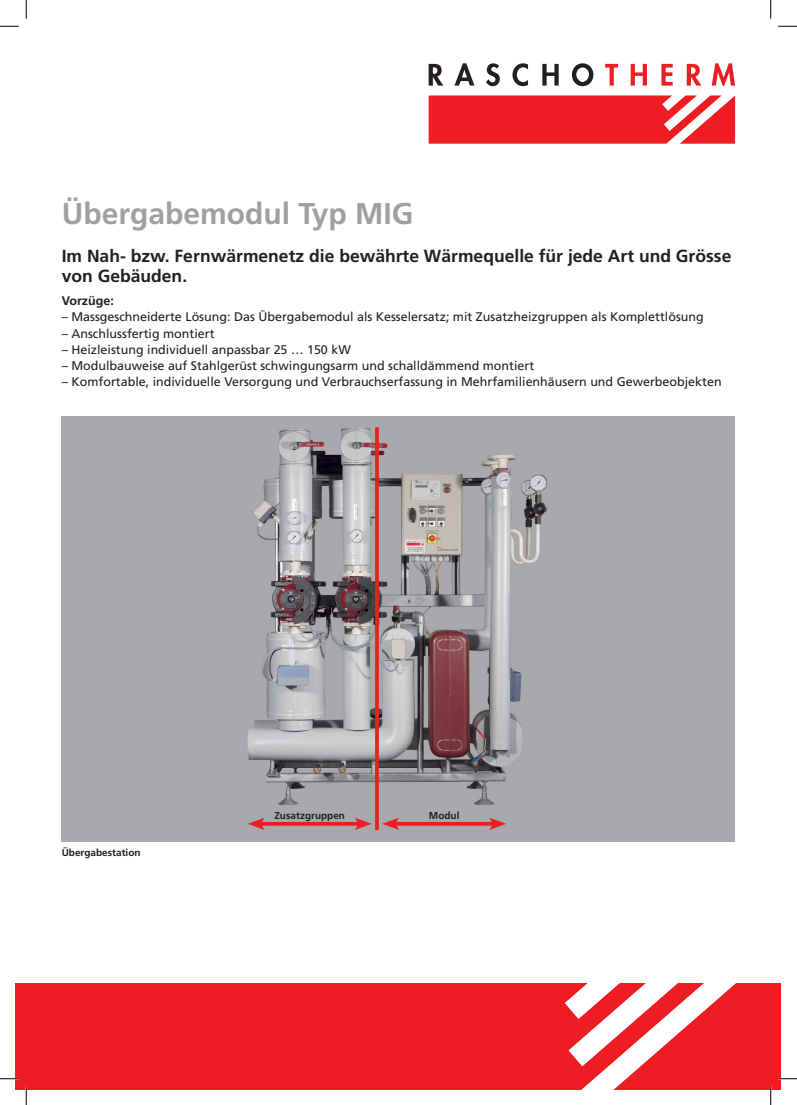
<style>
.page{position:relative;width:797px;height:1105px;background:#fff}
.page>*{position:absolute;margin:0;border:0;box-sizing:border-box;transform-origin:0 0}
.t1{font:700 30px "Frutiger";color:#9d9fa2}
.t2{font:700 17.5px/20px "Frutiger";color:#231f20}
.t3{font:12.5px "Frutiger";color:#231f20}
.t4{font:700 12.5px "Frutiger";color:#231f20}
.t5{font:700 10px "Frutiger";color:#231f20}
</style>
<div class="page">
<div style="left:62px;top:416px;width:673px;height:425px;background:#a8a9ad"></div>
<img style="left:247px;top:427px;width:300px;height:379px">
<svg style="left:375px;top:427px;width:4px;height:403px;background:#e82329"></svg>
<svg style="left:265px;top:822px;width:89px;height:4px"></svg>
<svg style="left:248px;top:817px;width:17px;height:13px"></svg>
<svg style="left:354px;top:817px;width:18px;height:13px"></svg>
<svg style="left:399px;top:822px;width:90px;height:4px"></svg>
<svg style="left:382px;top:817px;width:17px;height:13px"></svg>
<svg style="left:489px;top:817px;width:17px;height:13px"></svg>
<svg style="left:428px;top:64px;width:15px;height:22px"></svg>
<svg style="left:454px;top:63px;width:20px;height:23px"></svg>
<svg style="left:486px;top:63px;width:14px;height:23px"></svg>
<svg style="left:512px;top:63px;width:16px;height:23px"></svg>
<svg style="left:542px;top:64px;width:16px;height:22px"></svg>
<svg style="left:572px;top:63px;width:21px;height:23px"></svg>
<svg style="left:605px;top:64px;width:13px;height:22px"></svg>
<svg style="left:630px;top:64px;width:17px;height:22px"></svg>
<svg style="left:661px;top:64px;width:11px;height:22px"></svg>
<svg style="left:686px;top:64px;width:15px;height:22px"></svg>
<svg style="left:711px;top:63px;width:24px;height:23px"></svg>
<svg style="left:428px;top:95px;width:307px;height:49px;background:#ef3339"></svg>
<div style="left:16px;top:983px;width:765px;height:106px;background:#ee1d23"></div>
<svg style="left:565px;top:983px;width:171px;height:106px"></svg>
<svg style="left:0;top:25px;width:19px;height:2px"></svg>
<svg style="left:778px;top:25px;width:19px;height:2px"></svg>
<svg style="left:0;top:1078px;width:19px;height:1px"></svg>
<svg style="left:778px;top:1078px;width:19px;height:1px"></svg>
<svg style="left:25px;top:0;width:2px;height:19px"></svg>
<svg style="left:25px;top:1086px;width:2px;height:19px"></svg>
<svg style="left:770px;top:0;width:1px;height:19px"></svg>
<svg style="left:770px;top:1086px;width:1px;height:19px"></svg>
<h1 class="t1" style="left:62px;top:196px;width:353px">Übergabemodul Typ MIG</h1>
<h2 class="t2" style="left:62px;top:245px;width:671px">Im Nah- bzw. Fernwärmenetz die bewährte Wärmequelle für jede Art und Grösse von Gebäuden.</h2>
<p class="t4" style="left:62px;top:293px;width:54px">Vorzüge:</p>
<p class="t3" style="left:62px;top:310px;width:643px">– Massgeschneiderte Lösung: Das Übergabemodul als Kesselersatz; mit Zusatzheizgruppen als Komplettlösung</p>
<p class="t3" style="left:62px;top:326px;width:154px">– Anschlussfertig montiert</p>
<p class="t3" style="left:62px;top:342px;width:290px">– Heizleistung individuell anpassbar 25 … 150 kW</p>
<p class="t3" style="left:62px;top:358px;width:474px">– Modulbauweise auf Stahlgerüst schwingungsarm und schalldämmend montiert</p>
<p class="t3" style="left:62px;top:375px;width:661px">– Komfortable, individuelle Versorgung und Verbrauchserfassung in Mehrfamilienhäusern und Gewerbeobjekten</p>
<p class="t5" style="left:62px;top:847px;width:80px">Übergabestation</p>
<p class="t5" style="left:274px;top:810px;width:72px">Zusatzgruppen</p>
<p class="t5" style="left:429px;top:810px;width:32px">Modul</p>
</div>
